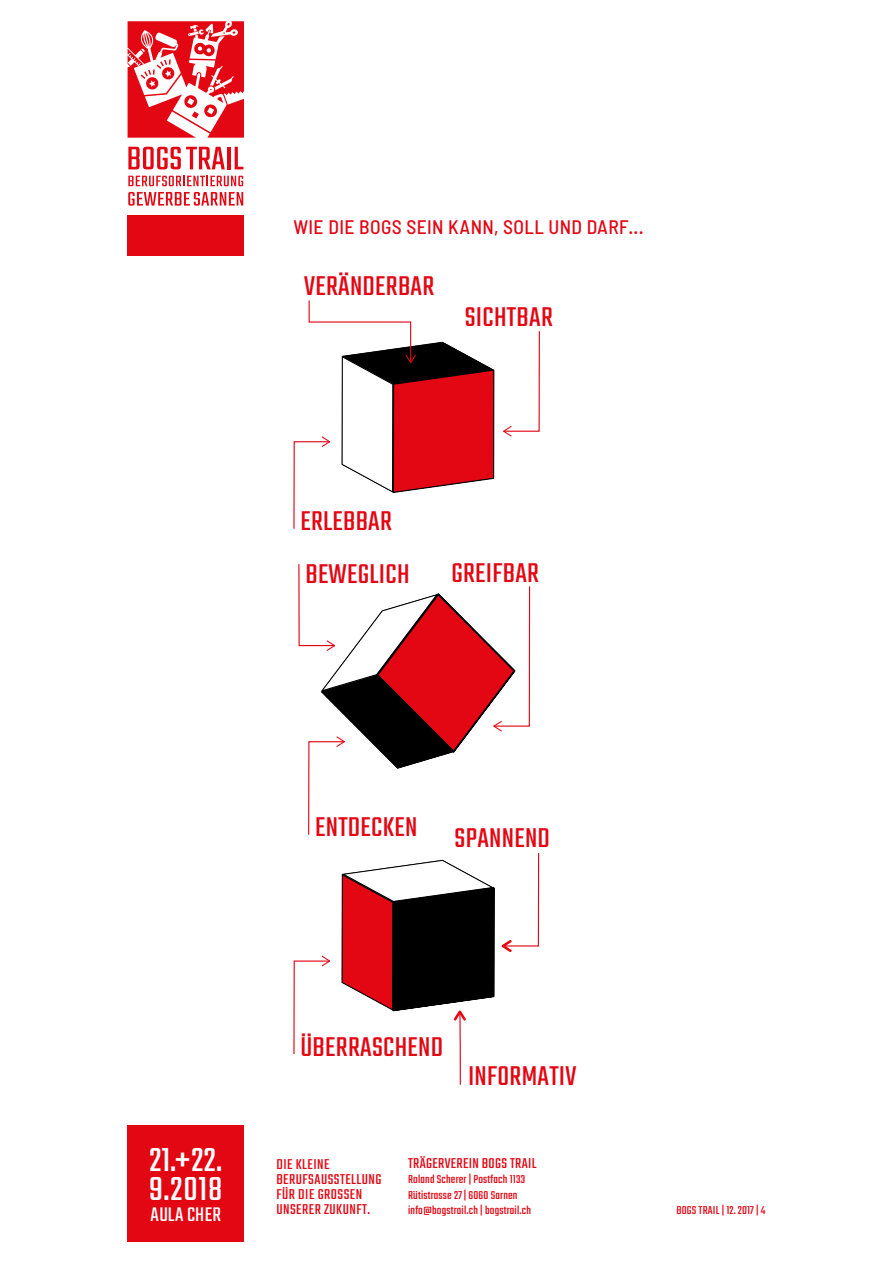
<style>
.page{position:relative;width:893px;height:1263px;background:#fff}
.page>*{position:absolute;margin:0;border:0;box-sizing:border-box;transform-origin:0 0}
.t1{font:36.75px/29.4px "Teko";letter-spacing:.025em;color:#fff}
.t2{font:30px "Teko";letter-spacing:.01em;color:#e30613}
.t3{font:21.75px "Teko";letter-spacing:.015em;color:#fff}
.t4{font:500 semi-condensed 19.5px "Barlow";letter-spacing:.02em;color:#e30613}
.t5{font:15.75px/15px "Teko";letter-spacing:.03em;color:#e30613}
.t6{font:12.6px/15.5px "Teko";letter-spacing:.015em;color:#e30613}
</style>
<div class="page">
<div style="left:128px;top:215px;width:116px;height:40px;background:#e30613"></div>
<svg style="left:128px;top:21px;width:116px;height:117px"></svg>
<svg style="left:128px;top:176px;width:115px;height:10px"></svg>
<svg style="left:128px;top:192px;width:115px;height:14px"></svg>
<svg style="left:128px;top:147px;width:97px;height:22px"></svg>
<hr style="left:227px;top:147px;width:4px;height:22px;background:#e30613">
<svg style="left:235px;top:147px;width:8px;height:22px"></svg>
<div style="left:128px;top:1125px;width:116px;height:117px;background:#e30613"></div>
<svg style="left:503px;top:331px;width:37px;height:106px"></svg>
<svg style="left:298px;top:564px;width:233px;height:271px"></svg>
<svg style="left:293px;top:956px;width:38px;height:99px"></svg>
<svg style="left:342px;top:853px;width:198px;height:232px"></svg>
<svg style="left:293px;top:300px;width:202px;height:229px"></svg>
<h3 class="t4" style="left:293px;top:215px;width:352px">WIE DIE BOGS SEIN KANN, SOLL UND DARF...</h3>
<h2 class="t2" style="left:304px;top:269px;width:132px">VERÄNDERBAR</h2>
<h2 class="t2" style="left:465px;top:300px;width:90px">SICHTBAR</h2>
<h2 class="t2" style="left:300px;top:504px;width:93px">ERLEBBAR</h2>
<h2 class="t2" style="left:305px;top:557px;width:106px">BEWEGLICH</h2>
<h2 class="t2" style="left:451px;top:556px;width:89px">GREIFBAR</h2>
<h2 class="t2" style="left:315px;top:810px;width:104px">ENTDECKEN</h2>
<h2 class="t2" style="left:455px;top:821px;width:97px">SPANNEND</h2>
<h1 class="t1" style="left:149px;top:1147px;width:75px">21.+ 22.<br>9.2018</h1>
<h3 class="t3" style="left:151px;top:1202px;width:72px">AULA CHER</h3>
<h2 class="t2" style="left:300px;top:1029px;width:144px">ÜBERRASCHEND</h2>
<h2 class="t2" style="left:468px;top:1059px;width:110px">INFORMATIV</h2>
<p class="t5" style="left:276px;top:1157px;width:106px">DIE KLEINE<br>BERUFSAUSSTELLUNG<br>FÜR DIE GROSSEN<br>UNSERER ZUKUNFT.</p>
<p class="t5" style="left:408px;top:1156px;width:130px">TRÄGERVEREIN BOGS TRAIL</p>
<p class="t6" style="left:408px;top:1172px;width:124px">Roland Scherer | Postfach 1133<br>Rütistrasse 27 | 6060 Sarnen info@bogstrail.ch | bogstrail.ch</p>
<p class="t6" style="left:676px;top:1203px;width:91px">BOGS TRAIL | 12. 2017 | 4</p>
</div>
